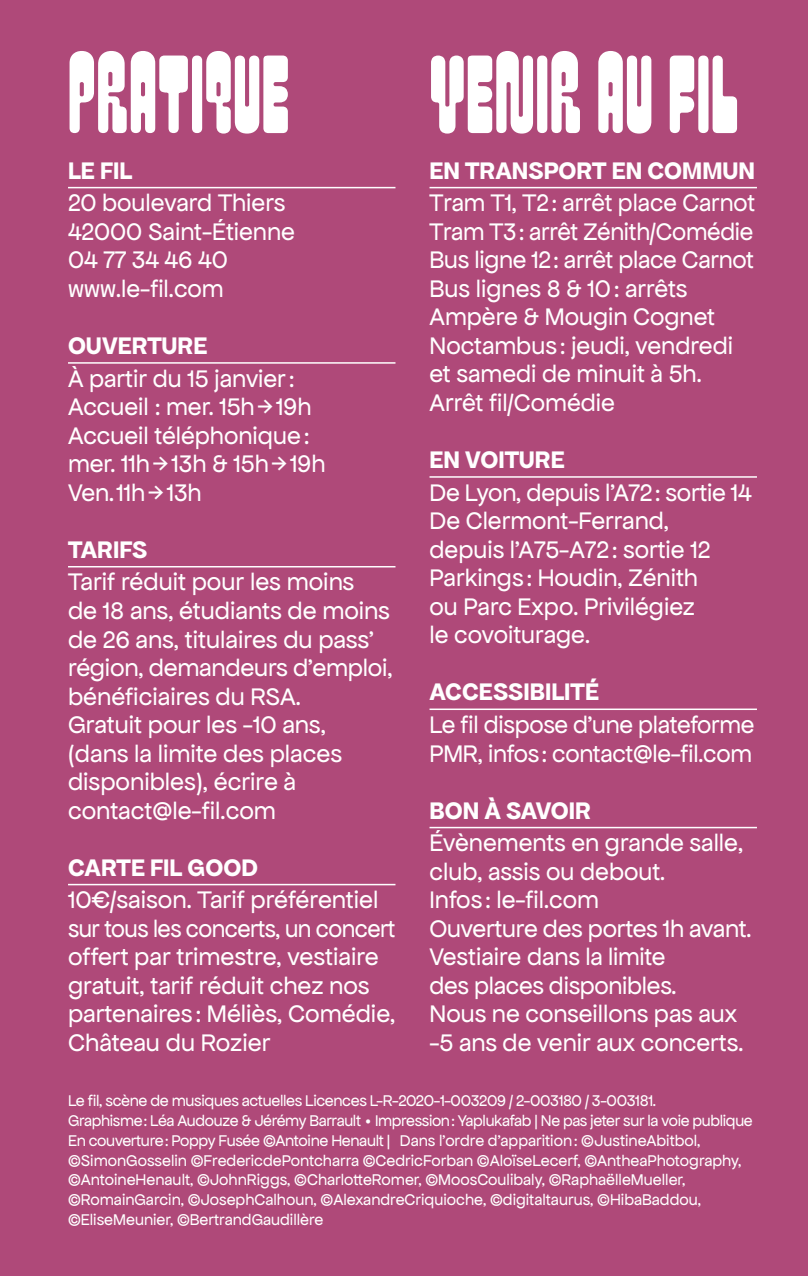
<style>
.page{position:relative;width:808px;height:1276px;background:#af4979}
.page>*{position:absolute;margin:0;border:0;box-sizing:border-box;transform-origin:0 0}
.t1{font:102px "Pimpit";letter-spacing:.01em;color:#fff}
.t2{font:25.5px/28.5px "Apfel Grotezk";color:#fff}
.t3{font:700 25.5px "Apfel Grotezk";color:#fff}
.t4{font:16.5px/19.8px "Apfel Grotezk";color:#fff}
</style>
<div class="page">
<hr style="left:68px;top:187px;width:327px;height:1px;background:#fff">
<hr style="left:68px;top:362px;width:327px;height:2px;background:#fff">
<hr style="left:68px;top:566px;width:327px;height:1px;background:#fff">
<hr style="left:68px;top:884px;width:327px;height:1px;background:#fff">
<hr style="left:429px;top:187px;width:328px;height:1px;background:#fff">
<hr style="left:429px;top:476px;width:328px;height:2px;background:#fff">
<hr style="left:429px;top:708px;width:328px;height:2px;background:#fff">
<hr style="left:429px;top:827px;width:328px;height:1px;background:#fff">
<h1 class="t1" style="left:68px;top:25px;width:223px">PRATIQUE</h1>
<p class="t3" style="left:68px;top:155px;width:66px">LE FIL</p>
<p class="t2" style="left:68px;top:189px;width:228px">20 boulevard Thiers<br>42000 Saint-Étienne<br>04 77 34 46 40 www.le-fil.com</p>
<p class="t3" style="left:68px;top:331px;width:141px">OUVERTURE</p>
<p class="t2" style="left:68px;top:364px;width:259px">À partir du 15 janvier:<br>Accueil : mer. 15h→19h<br>Accueil téléphonique: mer. 11h→13h &amp; 15h→19h<br>Ven. 11h→13h</p>
<p class="t3" style="left:68px;top:534px;width:81px">TARIFS</p>
<p class="t2" style="left:68px;top:568px;width:326px">Tarif réduit pour les moins<br>de 18 ans, étudiants de moins de 26 ans, titulaires du pass’ région, demandeurs d’emploi, bénéficiaires du RSA.<br>Gratuit pour les -10 ans, (dans la limite des places disponibles), écrire à contact@le-fil.com</p>
<p class="t3" style="left:68px;top:852px;width:191px">CARTE FIL GOOD</p>
<p class="t2" style="left:68px;top:886px;width:329px">10€/saison. Tarif préférentiel sur tous les concerts, un concert offert par trimestre, vestiaire gratuit, tarif réduit chez nos partenaires : Méliès, Comédie,<br>Château du Rozier</p>
<h1 class="t1" style="left:429px;top:25px;width:311px">VENIR AU FIL</h1>
<p class="t3" style="left:429px;top:155px;width:327px">EN TRANSPORT EN COMMUN</p>
<p class="t2" style="left:429px;top:189px;width:327px">Tram T1, T2 : arrêt place Carnot<br>Tram T3: arrêt Zénith/Comédie<br>Bus ligne 12: arrêt place Carnot<br>Bus lignes 8 &amp; 10: arrêts<br>Ampère &amp; Mougin Cognet<br>Noctambus : jeudi, vendredi et samedi de minuit à 5h.<br>Arrêt fil/Comédie</p>
<p class="t3" style="left:429px;top:445px;width:137px">EN VOITURE</p>
<p class="t2" style="left:429px;top:478px;width:324px">De Lyon, depuis l’A72: sortie 14<br>De Clermont-Ferrand,<br>depuis l’A75-A72 : sortie 12<br>Parkings : Houdin, Zénith<br>ou Parc Expo. Privilégiez<br>le covoiturage.</p>
<p class="t3" style="left:429px;top:677px;width:171px">ACCESSIBILITÉ</p>
<p class="t2" style="left:429px;top:710px;width:327px">Le fil dispose d’une plateforme<br>PMR, infos: contact@le-fil.com</p>
<p class="t3" style="left:429px;top:795px;width:163px">BON À SAVOIR</p>
<p class="t2" style="left:429px;top:829px;width:323px">Évènements en grande salle, club, assis ou debout.<br>Infos : le-fil.com<br>Ouverture des portes 1h avant.<br>Vestiaire dans la limite<br>des places disponibles.<br>Nous ne conseillons pas aux -5 ans de venir aux concerts.</p>
<p class="t4" style="left:68px;top:1091px;width:686px">Le fil, scène de musiques actuelles Licences L-R-2020-1-003209 / 2-003180 / 3-003181.<br>Graphisme: Léa Audouze &amp; Jérémy Barrault • Impression: Yaplukafab | Ne pas jeter sur la voie publique En couverture: Poppy Fusée ©Antoine Henault | Dans l’ordre d’apparition: ©JustineAbitbol, ©SimonGosselin ©FredericdePontcharra ©CedricForban ©AloïseLecerf, ©AntheaPhotography, ©AntoineHenault, ©JohnRiggs, ©CharlotteRomer, ©MoosCoulibaly, ©RaphaëlleMueller, ©RomainGarcin, ©JosephCalhoun, ©AlexandreCriquioche, ©digitaltaurus, ©HibaBaddou, ©EliseMeunier, ©BertrandGaudillère</p>
</div>
